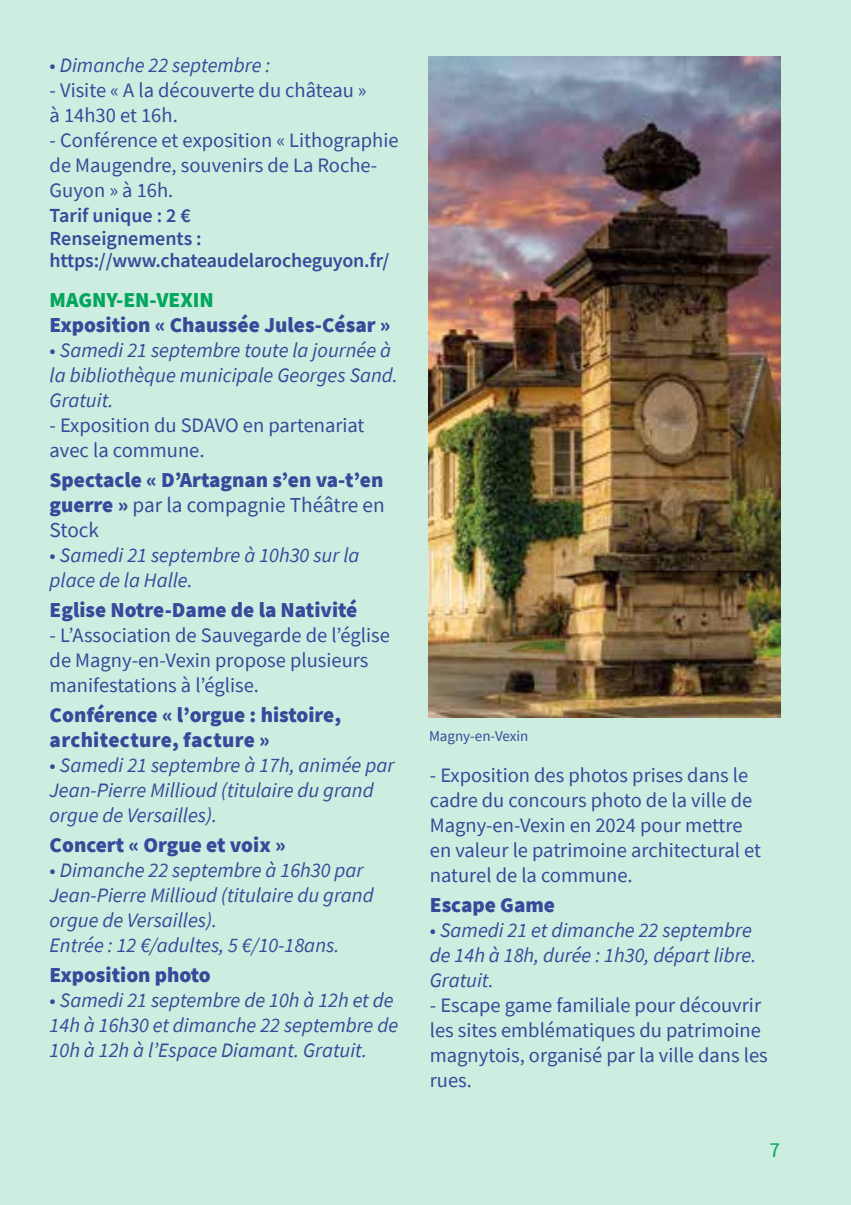
<style>
.page{position:relative;width:851px;height:1205px;background:#fff}
.page>*{position:absolute;margin:0;border:0;box-sizing:border-box;transform-origin:0 0}
.t1{font:900 21.25px/25px "Source Sans Pro";color:#36499b;text-align:justify}
.t2{font:900 21.25px "Source Sans Pro";color:#00a75d}
.t3{font:21.25px "Source Sans Pro";color:#00a75d}
.t4{font:20.5px/25px "Source Sans Pro";color:#36499b}
.t5{font:italic 20.5px/25px "Source Sans Pro";color:#36499b}
.t6{font:600 20px/22.5px "Source Sans Pro";letter-spacing:-.01em;color:#36499b}
.t7{font:15px "Source Sans Pro";color:#36499b}
.s1{font-style:normal}
.s2{font-weight:400}
</style>
<div class="page">
<div style="left:0;top:0;width:850px;height:1205px;background:#cceddf"></div>
<img style="left:429px;top:57px;width:351px;height:661px">
<p class="t5" style="left:50px;top:53px;width:222px"><span class="s1">•</span> Dimanche 22 septembre :</p>
<p class="t4" style="left:50px;top:78px;width:318px">- Visite « A la découverte du château » à 14h30 et 16h.</p>
<p class="t4" style="left:50px;top:128px;width:350px">- Conférence et exposition « Lithographie de Maugendre, souvenirs de La Roche-<br>Guyon » à 16h.</p>
<p class="t6" style="left:50px;top:204px;width:341px">Tarif unique : 2 €<br>Renseignements : https://www.chateaudelarocheguyon.fr/</p>
<p class="t2" style="left:50px;top:285px;width:166px">MAGNY-EN-VEXIN</p>
<p class="t1" style="left:50px;top:312px;width:342px">Exposition « Chaussée Jules-César »</p>
<p class="t5" style="left:50px;top:338px;width:349px"><span class="s1">•</span> Samedi 21 septembre toute la journée à la bibliothèque municipale Georges Sand.<br>Gratuit.</p>
<p class="t4" style="left:50px;top:413px;width:316px">- Exposition du SDAVO en partenariat avec la commune.</p>
<p class="t1" style="left:50px;top:467px;width:336px">Spectacle « D’Artagnan s’en va-t’en guerre » <span class="s2">par la compagnie Théâtre en Stock</span></p>
<p class="t5" style="left:50px;top:543px;width:311px"><span class="s1">•</span> Samedi 21 septembre à 10h30 sur la place de la Halle.</p>
<p class="t1" style="left:50px;top:597px;width:309px">Eglise Notre-Dame de la Nativité</p>
<p class="t4" style="left:50px;top:623px;width:342px">- L’Association de Sauvegarde de l’église de Magny-en-Vexin propose plusieurs manifestations à l’église.</p>
<p class="t1" style="left:50px;top:702px;width:293px">Conférence « l’orgue : histoire, architecture, facture »</p>
<p class="t5" style="left:50px;top:753px;width:346px"><span class="s1">•</span> Samedi 21 septembre à 17h, animée par<br>Jean-Pierre Millioud (titulaire du grand orgue de Versailles).</p>
<p class="t1" style="left:50px;top:832px;width:237px">Concert « Orgue et voix »</p>
<p class="t5" style="left:50px;top:858px;width:325px"><span class="s1">•</span> Dimanche 22 septembre à 16h30 par Jean-Pierre Millioud (titulaire du grand orgue de Versailles).<br>Entrée : 12 €/adultes, 5 €/10-18ans.</p>
<p class="t1" style="left:50px;top:962px;width:163px">Exposition photo</p>
<p class="t5" style="left:50px;top:988px;width:350px"><span class="s1">•</span> Samedi 21 septembre de 10h à 12h et de<br>14h à 16h30 et dimanche 22 septembre de<br>10h à 12h à l’Espace Diamant. Gratuit.</p>
<p class="t7" style="left:429px;top:727px;width:101px">Magny-en-Vexin</p>
<p class="t4" style="left:430px;top:763px;width:333px">- Exposition des photos prises dans le cadre du concours photo de la ville de Magny-en-Vexin en 2024 pour mettre en valeur le patrimoine architectural et naturel de la commune.</p>
<p class="t1" style="left:430px;top:892px;width:127px">Escape Game</p>
<p class="t5" style="left:430px;top:918px;width:328px"><span class="s1">•</span> Samedi 21 et dimanche 22 septembre de 14h à 18h, durée : 1h30, départ libre.<br>Gratuit.</p>
<p class="t4" style="left:430px;top:993px;width:339px">- Escape game familiale pour découvrir les sites emblématiques du patrimoine magnytois, organisé par la ville dans les rues.</p>
<p class="t3" style="left:769px;top:1136px;width:12px">7</p>
</div>
